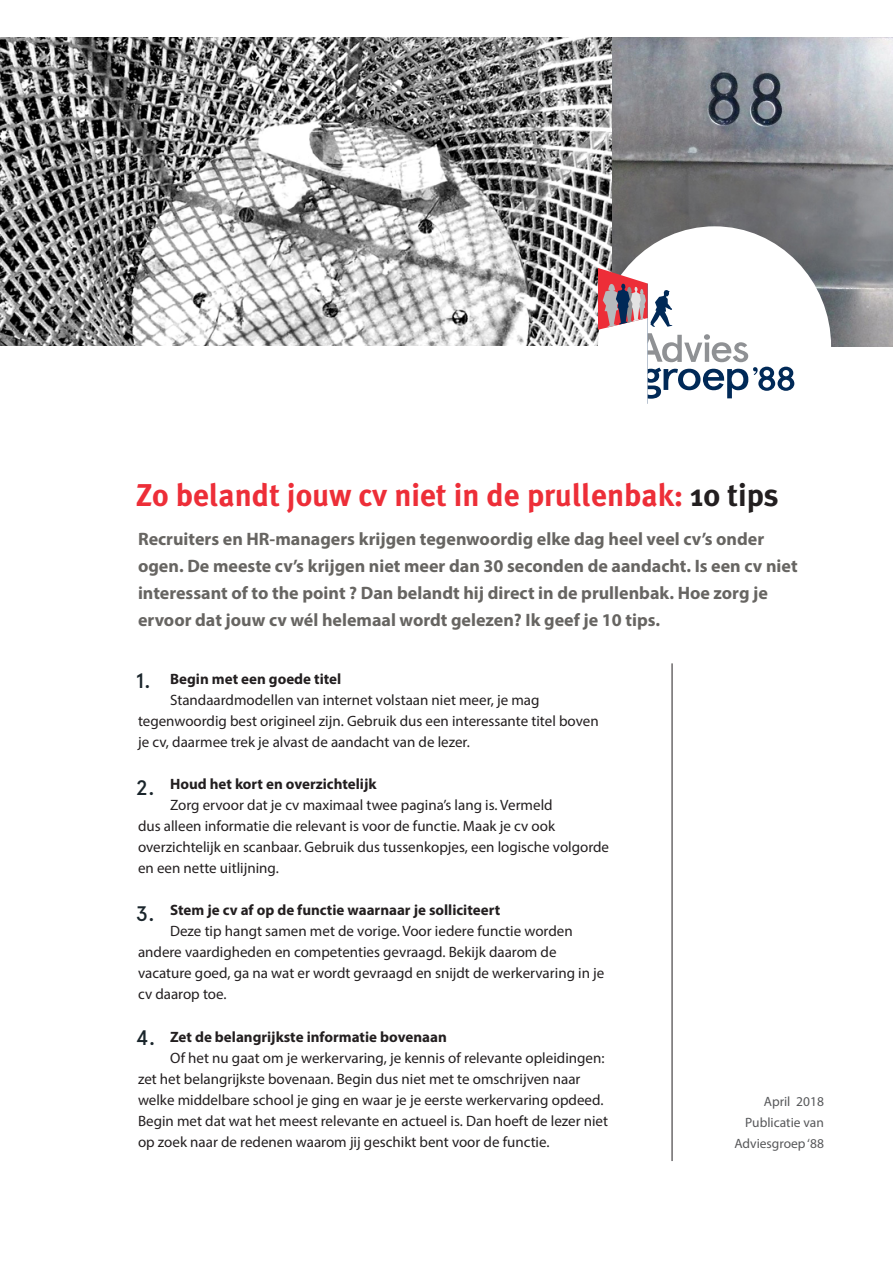
<style>
.page{position:relative;width:893px;height:1263px;background:#fff}
.page>*{position:absolute;margin:0;border:0;box-sizing:border-box;transform-origin:0 0}
.t1{font:700 31.5px "Meta Plus";color:#ed2e38}
.t2{font:500 21px "Apercu";color:#1a252b}
.t3{font:700 18px/27px "Myriad Pro";color:#676562}
.t4{font:15px/21px "Myriad Pro";color:#231f20}
.t5{font:700 15px "Myriad Pro";color:#231f20}
.t6{font:13.5px "Myriad Pro";color:#57585a}
.s1{color:#231f20}
</style>
<div class="page">
<img style="left:0;top:38px;width:612px;height:308px">
<img style="left:612px;top:38px;width:281px;height:309px">
<div style="left:598px;top:226px;width:233px;height:241px;background:#fff;border-radius:50%"></div>
<hr style="left:648px;top:284px;width:1px;height:120px;background:#002957">
<svg style="left:598px;top:268px;width:196px;height:131px"></svg>
<hr style="left:672px;top:663px;width:1px;height:498px;background:#231f20">
<p class="t1" style="left:136px;top:477px;width:644px">Zo belandt jouw cv niet in de prullenbak: <span class="s1">10 tips</span></p>
<p class="t3" style="left:138px;top:525px;width:661px">Recruiters en HR-managers krijgen tegenwoordig elke dag heel veel cv’s onder ogen. De meeste cv’s krijgen niet meer dan 30 seconden de aandacht. Is een cv niet interessant of to the point ? Dan belandt hij direct in de prullenbak. Hoe zorg je ervoor dat jouw cv wél helemaal wordt gelezen? Ik geef je 10 tips.</p>
<p class="t2" style="left:136px;top:668px;width:16px">1.</p>
<p class="t5" style="left:170px;top:670px;width:173px">Begin met een goede titel</p>
<p class="t4" style="left:138px;top:690px;width:462px;text-indent:32px">Standaardmodellen van internet volstaan niet meer, je mag tegenwoordig best origineel zijn. Gebruik dus een interessante titel boven je cv, daarmee trek je alvast de aandacht van de lezer.</p>
<p class="t5" style="left:170px;top:775px;width:208px">Houd het kort en overzichtelijk</p>
<p class="t4" style="left:138px;top:795px;width:473px;text-indent:32px">Zorg ervoor dat je cv maximaal twee pagina’s lang is. Vermeld<br>dus alleen informatie die relevant is voor de functie. Maak je cv ook overzichtelijk en scanbaar. Gebruik dus tussenkopjes, een logische volgorde en een nette uitlijning.</p>
<p class="t5" style="left:170px;top:901px;width:332px">Stem je cv af op de functie waarnaar je solliciteert</p>
<p class="t4" style="left:138px;top:921px;width:468px;text-indent:32px">Deze tip hangt samen met de vorige. Voor iedere functie worden andere vaardigheden en competenties gevraagd. Bekijk daarom de vacature goed, ga na wat er wordt gevraagd en snijdt de werkervaring in je cv daarop toe.</p>
<p class="t5" style="left:170px;top:1027px;width:278px">Zet de belangrijkste informatie bovenaan</p>
<p class="t4" style="left:138px;top:1047px;width:472px;text-indent:32px">Of het nu gaat om je werkervaring, je kennis of relevante opleidingen: zet het belangrijkste bovenaan. Begin dus niet met te omschrijven naar welke middelbare school je ging en waar je je eerste werkervaring opdeed.<br>Begin met dat wat het meest relevante en actueel is. Dan hoeft de lezer niet op zoek naar de redenen waarom jij geschikt bent voor de functie.</p>
<p class="t2" style="left:136px;top:775px;width:20px">2.</p>
<p class="t2" style="left:136px;top:901px;width:20px">3.</p>
<p class="t2" style="left:136px;top:1025px;width:21px">4.</p>
<p class="t6" style="left:764px;top:1093px;width:62px">April 2018</p>
<p class="t6" style="left:745px;top:1114px;width:80px">Publicatie van</p>
<p class="t6" style="left:734px;top:1135px;width:91px">Adviesgroep ‘88</p>
</div>
